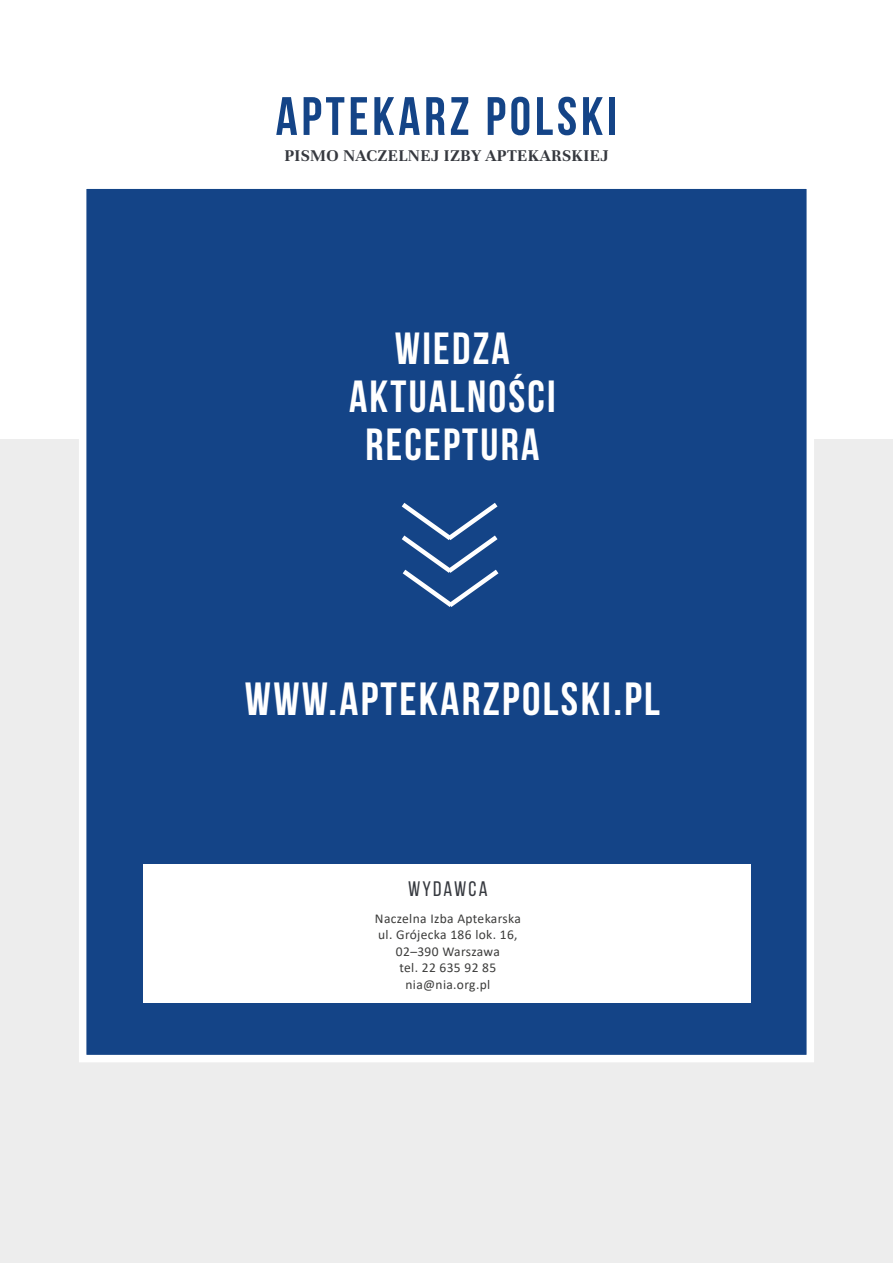
<style>
.page{position:relative;width:893px;height:1263px;background:#fff}
.page>*{position:absolute;margin:0;border:0;box-sizing:border-box;transform-origin:0 0}
.t1{font:700 54px "Bebas Neue";letter-spacing:.07em;color:#144487}
.t2{font:700 46.5px "Bebas Neue";letter-spacing:.05em;color:#fff}
.t3{font:700 45px/48px "Bebas Neue";letter-spacing:.05em;color:#fff;text-align:center}
.t4{font:21px "Bebas Neue";letter-spacing:.1em;color:#36393f}
.t5{font:700 18px "Unna";letter-spacing:.02em;color:#36393f}
.t6{font:13.5px/16.5px "Calibri";letter-spacing:.025em;color:#3c3c3b;text-align:center}
</style>
<div class="page">
<div style="left:0;top:439px;width:893px;height:824px;background:#ededed"></div>
<div style="left:79px;top:181px;width:735px;height:881px;background:#144487;border:8px solid #fff"></div>
<div style="left:143px;top:864px;width:607px;height:138px;background:#fff"></div>
<svg style="left:401px;top:503px;width:98px;height:104px"></svg>
<h1 class="t1" style="left:276px;top:87px;width:343px">APTEKARZ POLSKI</h1>
<h3 class="t5" style="left:284px;top:142px;width:326px">PISMO NACZELNEJ IZBY APTEKARSKIEJ</h3>
<h3 class="t3" style="left:349px;top:324px;width:208px">WIEDZA<br>AKTUALNOŚCI<br>RECEPTURA</h3>
<h2 class="t2" style="left:245px;top:674px;width:417px">WWW.APTEKARZPOLSKI.PL</h2>
<h3 class="t4" style="left:408px;top:877px;width:81px">WYDAWCA</h3>
<p class="t6" style="left:375px;top:910px;width:147px">Naczelna Izba Aptekarska ul. Grójecka 186 lok. 16,<br>02–390 Warszawa<br>tel. 22 635 92 85 nia@nia.org.pl</p>
</div>
